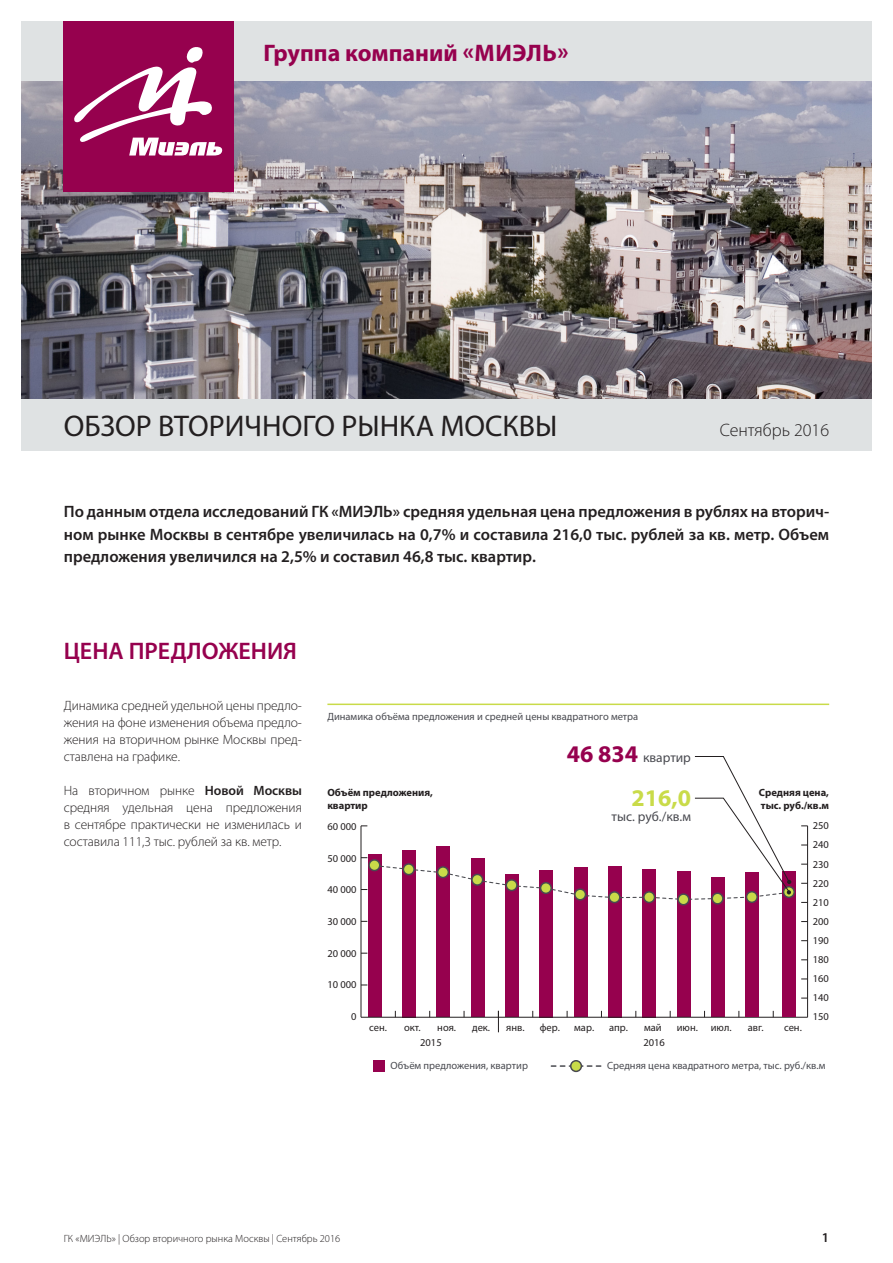
<style>
.page{position:relative;width:893px;height:1263px;background:#fff}
.page>*{position:absolute;margin:0;border:0;box-sizing:border-box;transform-origin:0 0}
.t1{font:30px "Myriad Pro";color:#231f20}
.t2{font:700 24px "Myriad Pro";color:#96014e}
.t3{font:600 24px "Myriad Pro";color:#96014e}
.t4{font:700 24px "Myriad Pro";color:#c9db49}
.t5{font:300 18px "Myriad Pro";color:#231f20}
.t6{font:600 16.5px/22.5px "Myriad Pro";color:#231f20;text-align:justify}
.t7{font:300 13.5px/17px "Myriad Pro";letter-spacing:-.005em;color:#231f20;text-align:justify}
.t8{font:13.5px "Myriad Pro";color:#494a50}
.t9{font:600 13.5px "Myriad Pro";color:#231f20}
.t10{font:10.5px/19px "Myriad Pro";color:#231f20;text-align:justify}
.t11{font:10.5px "Myriad Pro";color:#494a50}
.t12{font:300 10.5px "Myriad Pro";color:#231f20}
.t13{font:700 10.5px/12.6px "Myriad Pro";color:#231f20}
.s1{font-weight:600}
.s2{font-weight:700;font-size:24px;color:#96014e}
</style>
<div class="page">
<img style="left:21px;top:81px;width:851px;height:319px">
<div style="left:21px;top:21px;width:851px;height:60px;background:#dfe2e3"></div>
<div style="left:21px;top:400px;width:851px;height:51px;background:#dfe2e3"></div>
<div style="left:64px;top:21px;width:170px;height:170px;background:#96014e"></div>
<svg style="left:74px;top:47px;width:149px;height:109px"></svg>
<div style="left:368px;top:855px;width:13px;height:162px;background:#96014e"></div>
<div style="left:402px;top:850px;width:14px;height:167px;background:#96014e"></div>
<div style="left:436px;top:846px;width:14px;height:171px;background:#96014e"></div>
<div style="left:471px;top:858px;width:13px;height:159px;background:#96014e"></div>
<div style="left:505px;top:874px;width:14px;height:143px;background:#96014e"></div>
<div style="left:539px;top:870px;width:14px;height:147px;background:#96014e"></div>
<div style="left:574px;top:867px;width:13px;height:150px;background:#96014e"></div>
<div style="left:608px;top:866px;width:14px;height:151px;background:#96014e"></div>
<div style="left:642px;top:869px;width:14px;height:148px;background:#96014e"></div>
<div style="left:677px;top:872px;width:13px;height:145px;background:#96014e"></div>
<div style="left:711px;top:877px;width:13px;height:140px;background:#96014e"></div>
<div style="left:373px;top:1060px;width:11px;height:12px;background:#96014e"></div>
<svg style="left:551px;top:1065px;width:50px;height:2px"></svg>
<div style="left:571px;top:1061px;width:10px;height:10px;background:#c9db49;border-radius:50%"></div>
<div style="left:570px;top:1060px;width:12px;height:12px;border:2px solid #494a50;border-radius:50%"></div>
<hr style="left:361px;top:1017px;width:447px;height:1px;background:#231f20">
<svg style="left:498px;top:1011px;width:1px;height:21px"></svg>
<hr style="left:807px;top:826px;width:1px;height:191px;background:#231f20">
<div style="left:369px;top:860px;width:11px;height:10px;background:#c9db49;border-radius:50%"></div>
<div style="left:368px;top:859px;width:12px;height:12px;border:2px solid #494a50;border-radius:50%"></div>
<div style="left:608px;top:891px;width:12px;height:12px;border:2px solid #494a50;border-radius:50%"></div>
<div style="left:643px;top:891px;width:12px;height:12px;border:2px solid #494a50;border-radius:50%"></div>
<div style="left:678px;top:894px;width:11px;height:11px;background:#c9db49;border-radius:50%"></div>
<div style="left:677px;top:893px;width:12px;height:12px;border:2px solid #494a50;border-radius:50%"></div>
<div style="left:712px;top:893px;width:11px;height:11px;background:#c9db49;border-radius:50%"></div>
<div style="left:711px;top:892px;width:13px;height:12px;border:2px solid #494a50;border-radius:50%"></div>
<div style="left:745px;top:873px;width:14px;height:144px;background:#96014e"></div>
<div style="left:782px;top:872px;width:14px;height:145px;background:#96014e"></div>
<div style="left:746px;top:891px;width:12px;height:12px;border:2px solid #494a50;border-radius:50%"></div>
<div style="left:783px;top:887px;width:11px;height:10px;background:#c9db49;border-radius:50%"></div>
<div style="left:783px;top:886px;width:12px;height:12px;border:2px solid #494a50;border-radius:50%"></div>
<hr style="left:361px;top:826px;width:1px;height:191px;background:#231f20">
<hr style="left:327px;top:703px;width:502px;height:2px;background:#c9db49">
<svg style="left:374px;top:756px;width:417px;height:144px"></svg>
<p class="t2" style="left:264px;top:37px;width:307px">Группа компаний «МИЭЛЬ»</p>
<p class="t1" style="left:64px;top:407px;width:495px">ОБЗОР ВТОРИЧНОГО РЫНКА МОСКВЫ</p>
<p class="t5" style="left:720px;top:419px;width:111px">Сентябрь 2016</p>
<p class="t6" style="left:64px;top:500px;width:767px">По данным отдела исследований ГК «МИЭЛЬ» средняя удельная цена предложения в рублях на вторич&shy;ном рынке Москвы в сентябре увеличилась на 0,7% и составила 216,0 тыс. рублей за кв. метр. Объем предложения увеличился на 2,5% и составил 46,8 тыс. квартир.</p>
<p class="t3" style="left:64px;top:636px;width:235px">ЦЕНА ПРЕДЛОЖЕНИЯ</p>
<p class="t7" style="left:64px;top:697px;width:240px">Динамика средней удельной цены предло&shy;жения на фоне изменения объема предло&shy;жения на вторичном рынке Москвы пред&shy;ставлена на графике.</p>
<p class="t7" style="left:64px;top:782px;width:240px">На вторичном рынке <span class="s1">Новой Москвы </span>средняя удельная цена предложения в сентябре практически не изменилась и составила 111,3 тыс. рублей за кв. метр.</p>
<p class="t11" style="left:327px;top:710px;width:312px">Динамика объёма предложения и средней цены квадратного метра</p>
<p class="t8" style="left:567px;top:749px;width:126px"><span class="s2">46 834</span> квартир</p>
<p class="t4" style="left:631px;top:782px;width:61px">216,0</p>
<p class="t8" style="left:612px;top:808px;width:81px">тыс. руб./кв.м</p>
<p class="t13" style="left:327px;top:786px;width:107px">Объём предложения, квартир</p>
<p class="t13" style="left:759px;top:786px;width:72px">Средняя цена, тыс. руб./кв.м</p>
<p class="t10" style="left:813px;top:816px;width:18px">250</p>
<p class="t10" style="left:327px;top:817px;width:31px">60 000</p>
<p class="t10" style="left:327px;top:848px;width:31px">50 000</p>
<p class="t10" style="left:813px;top:835px;width:18px">240</p>
<p class="t10" style="left:813px;top:854px;width:18px">230</p>
<p class="t10" style="left:327px;top:880px;width:31px">40 000</p>
<p class="t10" style="left:327px;top:912px;width:31px">30 000</p>
<p class="t10" style="left:327px;top:943px;width:31px">20 000</p>
<p class="t10" style="left:327px;top:975px;width:31px">10 000</p>
<p class="t10" style="left:351px;top:1007px;width:7px">0</p>
<p class="t10" style="left:813px;top:873px;width:18px">220</p>
<p class="t10" style="left:813px;top:892px;width:18px">210</p>
<p class="t10" style="left:437px;top:1017px;width:20px">ноя.</p>
<p class="t10" style="left:472px;top:1017px;width:20px">дек.</p>
<p class="t10" style="left:506px;top:1017px;width:20px">янв.</p>
<p class="t10" style="left:540px;top:1017px;width:22px">фер.</p>
<p class="t10" style="left:574px;top:1017px;width:21px">мар.</p>
<p class="t10" style="left:420px;top:1033px;width:23px">2015</p>
<p class="t10" style="left:643px;top:1033px;width:23px">2016</p>
<p class="t10" style="left:369px;top:1017px;width:19px">сен.</p>
<p class="t10" style="left:404px;top:1017px;width:18px">окт.</p>
<p class="t10" style="left:609px;top:1017px;width:20px">апр.</p>
<p class="t10" style="left:644px;top:1017px;width:19px">май</p>
<p class="t10" style="left:677px;top:1017px;width:56px">июн. июл.</p>
<p class="t10" style="left:748px;top:1017px;width:17px">авг.</p>
<p class="t10" style="left:784px;top:1017px;width:19px">сен.</p>
<p class="t10" style="left:813px;top:911px;width:18px">200<br>190<br>180<br>160<br>140<br>150</p>
<p class="t11" style="left:390px;top:1059px;width:139px">Объём предложения, квартир</p>
<p class="t11" style="left:607px;top:1059px;width:220px">Средняя цена квадратного метра, тыс. руб./кв.м</p>
<p class="t12" style="left:64px;top:1232px;width:278px">ГК «МИЭЛЬ» | Обзор вторичного рынка Москвы | Сентябрь 2016</p>
<p class="t9" style="left:822px;top:1228px;width:9px">1</p>
</div>
